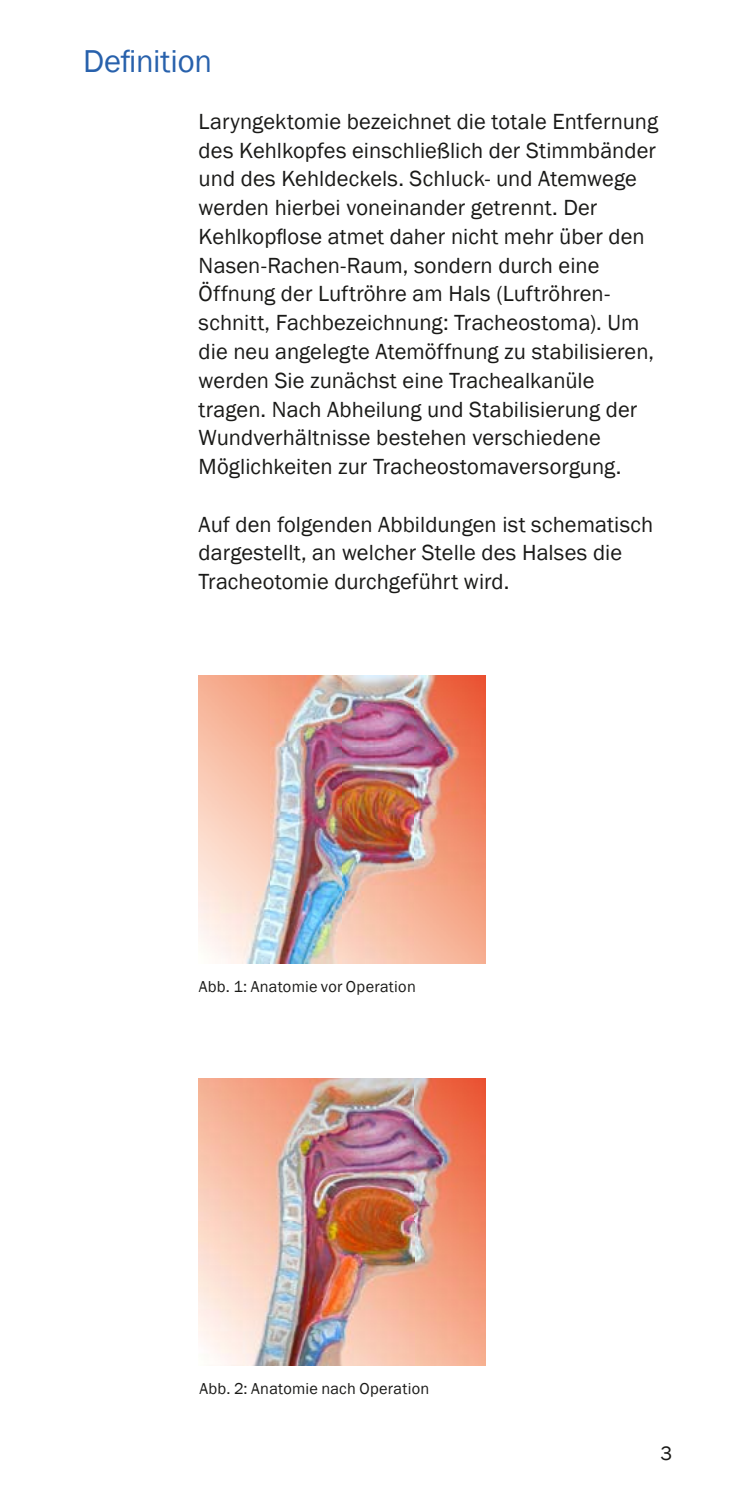
<style>
.page{position:relative;width:745px;height:1489px;background:#fff}
.page>*{position:absolute;margin:0;border:0;box-sizing:border-box;transform-origin:0 0}
.t1{font:32.5px "Franklin Gothic";letter-spacing:-.005em;color:#2861ac}
.t2{font:22.5px/28.8px "Franklin Gothic";letter-spacing:.005em;color:#1a1a18}
.t3{font:20px "Franklin Gothic";color:#1a1a18}
.t4{font:16.25px "Franklin Gothic";letter-spacing:.015em;color:#1a1a18}
</style>
<div class="page">
<img style="left:198px;top:676px;width:287px;height:287px">
<img style="left:198px;top:1078px;width:287px;height:286px">
<h1 class="t1" style="left:83px;top:41px;width:130px">Definition</h1>
<p class="t2" style="left:198px;top:107px;width:460px">Laryngektomie bezeichnet die totale Entfernung des Kehlkopfes einschließlich der Stimmbänder und des Kehldeckels. Schluck- und Atemwege werden hierbei voneinander getrennt. Der Kehlkopflose atmet daher nicht mehr über den Nasen-Rachen-Raum, sondern durch eine Öffnung der Luftröhre am Hals (Luftröhren&shy;schnitt, Fachbezeichnung: Tracheostoma). Um die neu angelegte Atemöffnung zu stabilisieren, werden Sie zunächst eine Trachealkanüle tragen. Nach Abheilung und Stabilisierung der Wundverhältnisse bestehen verschiedene Möglichkeiten zur Tracheostomaversorgung.</p>
<p class="t2" style="left:198px;top:510px;width:456px">Auf den folgenden Abbildungen ist schematisch dargestellt, an welcher Stelle des Halses die<br>Tracheotomie durchgeführt wird.</p>
<p class="t4" style="left:199px;top:976px;width:218px">Abb. 1: Anatomie vor Operation</p>
<p class="t4" style="left:199px;top:1378px;width:231px">Abb. 2: Anatomie nach Operation</p>
<p class="t3" style="left:660px;top:1441px;width:13px">3</p>
</div>
